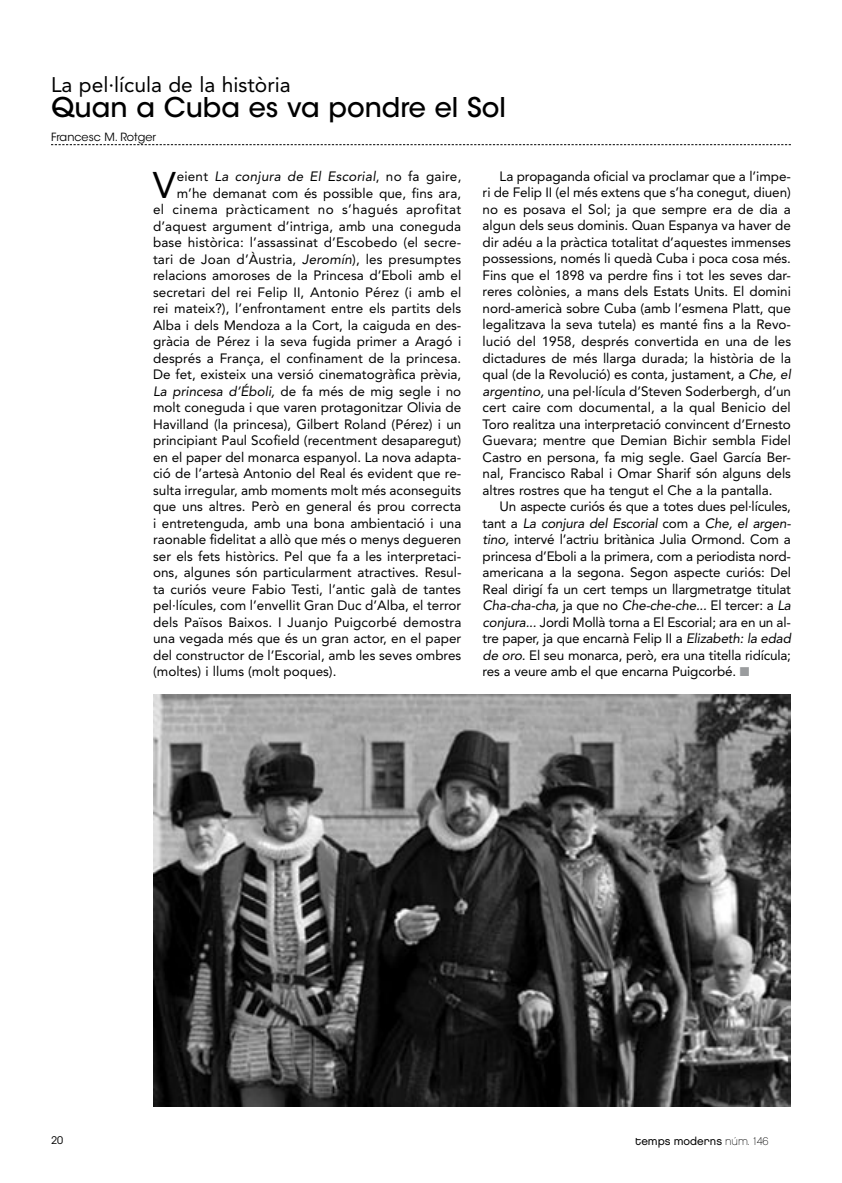
<style>
.page{position:relative;width:842px;height:1183px;background:#fff}
.page>*{position:absolute;margin:0;border:0;box-sizing:border-box;transform-origin:0 0}
.t1{font:36.75px "Avenir LT Std";color:#000}
.t2{font:500 27px "ITC Avant Garde Std";color:#000}
.t3{font:21px "Avenir LT Std";color:#000}
.t4{font:13.5px/16.5px "Avenir LT Std";color:#000;text-align:justify}
.t5{font:13.5px "Avenir LT Std";letter-spacing:.03em;color:#000}
.t6{font:italic 13.5px "Avenir LT Std";letter-spacing:.015em;color:#000}
.t7{font:11.25px "Chalet London Nineteen Eighty";color:#000}
.t8{font:11.25px "ITC Avant Garde Std";color:#000}
.t9{font:10.5px "ITC Avant Garde Std";color:#000}
.s1{font-style:normal}
.s2{font-style:italic}
.s3{color:#9a9c9e}
.s4{font-family:"Chalet Paris Nineteen Eighty"}
</style>
<div class="page">
<svg style="left:51px;top:144px;width:740px;height:1px"></svg>
<img style="left:153px;top:694px;width:638px;height:412px">
<h3 class="t3" style="left:51px;top:73px;width:241px">La pel·lícula de la història</h3>
<h2 class="t2" style="left:51px;top:90px;width:456px">Quan a Cuba es va pondre el Sol</h2>
<p class="t8" style="left:51px;top:130px;width:107px">Francesc M. Rotger</p>
<h1 class="t1" style="left:153px;top:163px;width:24px">V</h1>
<p class="t6" style="left:177px;top:168px;width:286px"><span class="s1">eient</span> La conjura de El Escorial<span class="s1">, no fa gaire,</span></p>
<p class="t4" style="left:177px;top:185px;width:286px">m’he demanat com és possible que, fins ara,</p>
<p class="t5" style="left:153px;top:201px;width:310px">el cinema pràcticament no s’hagués aprofitat</p>
<p class="t4" style="left:153px;top:218px;width:310px">d’aquest argument d’intriga, amb una coneguda</p>
<p class="t4" style="left:153px;top:234px;width:310px">base històrica: l’assassinat d’Escobedo (el secre-</p>
<p class="t4" style="left:153px;top:251px;width:310px">tari de Joan d’Àustria, <span class="s2">Jeromín</span>), les presumptes</p>
<p class="t4" style="left:153px;top:267px;width:310px">relacions amoroses de la Princesa d’Eboli amb el</p>
<p class="t4" style="left:153px;top:284px;width:310px">secretari del rei Felip II, Antonio Pérez (i amb el</p>
<p class="t4" style="left:153px;top:300px;width:310px">rei mateix?), l’enfrontament entre els partits dels</p>
<p class="t4" style="left:153px;top:316px;width:310px">Alba i dels Mendoza a la Cort, la caiguda en des-</p>
<p class="t4" style="left:153px;top:333px;width:310px">gràcia de Pérez i la seva fugida primer a Aragó i</p>
<p class="t4" style="left:153px;top:349px;width:310px">després a França, el confinament de la princesa.</p>
<p class="t4" style="left:153px;top:366px;width:310px">De fet, existeix una versió cinematogràfica prèvia,</p>
<p class="t4" style="left:153px;top:382px;width:310px"><span class="s2">La princesa d’Éboli,</span> de fa més de mig segle i no</p>
<p class="t4" style="left:153px;top:399px;width:310px">molt coneguda i que varen protagonitzar Olivia de</p>
<p class="t4" style="left:153px;top:415px;width:310px">Havilland (la princesa), Gilbert Roland (Pérez) i un</p>
<p class="t4" style="left:153px;top:432px;width:310px">principiant Paul Scofield (recentment desaparegut)</p>
<p class="t4" style="left:153px;top:448px;width:310px">en el paper del monarca espanyol. La nova adapta-</p>
<p class="t4" style="left:153px;top:465px;width:310px">ció de l’artesà Antonio del Real és evident que re-</p>
<p class="t4" style="left:153px;top:481px;width:310px">sulta irregular, amb moments molt més aconseguits</p>
<p class="t4" style="left:153px;top:498px;width:310px">que uns altres. Però en general és prou correcta</p>
<p class="t4" style="left:153px;top:514px;width:310px">i entretenguda, amb una bona ambientació i una</p>
<p class="t4" style="left:153px;top:531px;width:310px">raonable fidelitat a allò que més o menys degueren</p>
<p class="t4" style="left:153px;top:547px;width:310px">ser els fets històrics. Pel que fa a les interpretaci-</p>
<p class="t4" style="left:153px;top:564px;width:310px">ons, algunes són particularment atractives. Resul-</p>
<p class="t4" style="left:153px;top:580px;width:309px">ta curiós veure Fabio Testi, l’antic galà de tantes</p>
<p class="t4" style="left:153px;top:597px;width:310px">pel·lícules, com l’envellit Gran Duc d’Alba, el terror</p>
<p class="t4" style="left:153px;top:613px;width:310px">dels Països Baixos. I Juanjo Puigcorbé demostra</p>
<p class="t4" style="left:153px;top:630px;width:310px">una vegada més que és un gran actor, en el paper</p>
<p class="t4" style="left:153px;top:646px;width:310px">del constructor de l’Escorial, amb les seves ombres</p>
<p class="t4" style="left:153px;top:663px;width:185px">(moltes) i llums (molt poques).</p>
<p class="t4" style="left:483px;top:168px;width:310px;text-indent:17px">La propaganda oficial va proclamar que a l’impe&shy;ri de Felip II (el més extens que s’ha conegut, diuen) no es posava el Sol; ja que sempre era de dia a algun dels seus dominis. Quan Espanya va haver de dir adéu a la pràctica totalitat d’aquestes immenses possessions, només li quedà Cuba i poca cosa més.<br>Fins que el 1898 va perdre fins i tot les seves dar&shy;reres colònies, a mans dels Estats Units. El domini nord-americà sobre Cuba (amb l’esmena Platt, que legalitzava la seva tutela) es manté fins a la Revo&shy;lució del 1958, després convertida en una de les dictadures de més llarga durada; la història de la qual (de la Revolució) es conta, justament, a <span class="s2">Che, el argentino,</span> una pel·lícula d’Steven Soderbergh, d’un cert caire com documental, a la qual Benicio del Toro realitza una interpretació convincent d’Ernesto Guevara; mentre que Demian Bichir sembla Fidel Castro en persona, fa mig segle. Gael García Ber&shy;nal, Francisco Rabal i Omar Sharif són alguns dels altres rostres que ha tengut el Che a la pantalla.</p>
<p class="t4" style="left:483px;top:498px;width:310px;text-indent:17px">Un aspecte curiós és que a totes dues pel·lícules, tant a <span class="s2">La conjura del Escorial</span> com a <span class="s2">Che, el argen&shy;tino,</span> intervé l’actriu britànica Julia Ormond. Com a princesa d’Eboli a la primera, com a periodista nord&shy;americana a la segona. Segon aspecte curiós: Del Real dirigí fa un cert temps un llargmetratge titulat <span class="s2">Cha-cha-cha,</span> ja que no <span class="s2">Che-che-che...</span> El tercer: a <span class="s2">La conjura...</span> Jordi Mollà torna a El Escorial; ara en un al&shy;tre paper, ja que encarnà Felip II a <span class="s2">Elizabeth: la edad de oro.</span> El seu monarca, però, era una titella ridícula; res a veure amb el que encarna Puigcorbé. <span class="s3">■</span></p>
<p class="t9" style="left:51px;top:1133px;width:14px">20</p>
<p class="t7" style="left:635px;top:1133px;width:135px">temps moderns <span class="s4">núm. 146</span></p>
</div>
